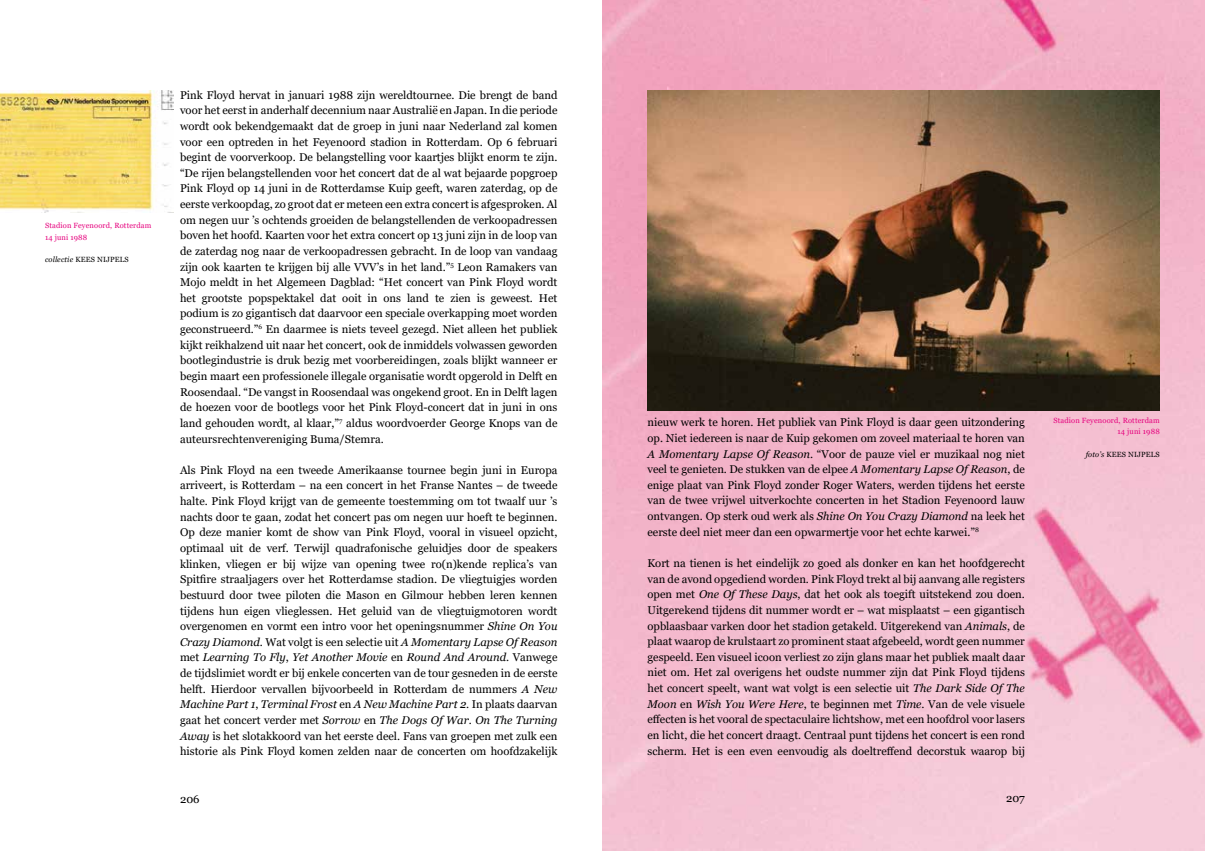
<style>
.page{position:relative;width:1205px;height:851px;background:#fff}
.page>*{position:absolute;margin:0;border:0;box-sizing:border-box;transform-origin:0 0}
.t1{font:11.25px/15.6px "Georgia";color:#000;text-align:justify}
.t2{font:7.5px/11.2px "Georgia";letter-spacing:.02em;color:#e6007d;text-align:right}
.t3{font:7.5px "Georgia";letter-spacing:.02em;color:#000}
.s1{font-style:italic}
</style>
<div class="page">
<img style="left:602px;top:0;width:603px;height:850px">
<img style="left:648px;top:90px;width:512px;height:320px">
<img style="left:0;top:90px;width:174px;height:122px">
<p class="t2" style="left:45px;top:220px;width:108px;text-align:left">Stadion Feyenoord, Rotterdam<br>14 juni 1988</p>
<p class="t3" style="left:45px;top:255px;width:85px"><span class="s1">collectie</span> KEES NIJPELS</p>
<p class="t1" style="left:180px;top:87px;width:379px">Pink Floyd hervat in januari 1988 zijn wereldtournee. Die brengt de band voor het eerst in anderhalf decennium naar Australië en Japan. In die periode wordt ook bekendgemaakt dat de groep in juni naar Nederland zal komen voor een optreden in het Feyenoord stadion in Rotterdam. Op 6 februari begint de voorverkoop. De belangstelling voor kaartjes blijkt enorm te zijn. “De rijen belangstellenden voor het concert dat de al wat bejaarde popgroep Pink Floyd op 14 juni in de Rotterdamse Kuip geeft, waren zaterdag, op de eerste verkoopdag, zo groot dat er meteen een extra concert is afgesproken. Al om negen uur ’s ochtends groeiden de belangstellenden de verkoopadressen boven het hoofd. Kaarten voor het extra concert op 13 juni zijn in de loop van de zaterdag nog naar de verkoopadressen gebracht. In de loop van vandaag zijn ook kaarten te krijgen bij alle VVV’s in het land.”<sup>5</sup> Leon Ramakers van Mojo meldt in het Algemeen Dagblad: “Het concert van Pink Floyd wordt het grootste popspektakel dat ooit in ons land te zien is geweest. Het podium is zo gigantisch dat daarvoor een speciale overkapping moet worden geconstrueerd.”<sup>6</sup> En daarmee is niets teveel gezegd. Niet alleen het publiek kijkt reikhalzend uit naar het concert, ook de inmiddels volwassen geworden bootlegindustrie is druk bezig met voorbereidingen, zoals blijkt wanneer er begin maart een professionele illegale organisatie wordt opgerold in Delft en Roosendaal. “De vangst in Roosendaal was ongekend groot. En in Delft lagen de hoezen voor de bootlegs voor het Pink Floyd-concert dat in juni in ons land gehouden wordt, al klaar,”<sup>7</sup> aldus woordvoerder George Knops van de auteursrechtenvereniging Buma/Stemra.</p>
<p class="t1" style="left:180px;top:462px;width:379px">Als Pink Floyd na een tweede Amerikaanse tournee begin juni in Europa arriveert, is Rotterdam – na een concert in het Franse Nantes – de tweede halte. Pink Floyd krijgt van de gemeente toestemming om tot twaalf uur ’s nachts door te gaan, zodat het concert pas om negen uur hoeft te beginnen.<br>Op deze manier komt de show van Pink Floyd, vooral in visueel opzicht, optimaal uit de verf. Terwijl quadrafonische geluidjes door de speakers klinken, vliegen er bij wijze van opening twee ro(n)kende replica’s van Spitfire straaljagers over het Rotterdamse stadion. De vliegtuigjes worden bestuurd door twee piloten die Mason en Gilmour hebben leren kennen tijdens hun eigen vlieglessen. Het geluid van de vliegtuigmotoren wordt overgenomen en vormt een intro voor het openingsnummer <span class="s1">Shine On You Crazy Diamond</span>. Wat volgt is een selectie uit <span class="s1">A Momentary Lapse Of Reason </span>met <span class="s1">Learning To Fly</span>, <span class="s1">Yet Another Movie</span> en <span class="s1">Round And Around</span>. Vanwege de tijdslimiet wordt er bij enkele concerten van de tour gesneden in de eerste helft. Hierdoor vervallen bijvoorbeeld in Rotterdam de nummers <span class="s1">A New Machine Part 1</span>, <span class="s1">Terminal Frost</span> en <span class="s1">A New Machine Part 2</span>. In plaats daarvan gaat het concert verder met <span class="s1">Sorrow</span> en <span class="s1">The Dogs Of War</span>. <span class="s1">On The Turning Away</span> is het slotakkoord van het eerste deel. Fans van groepen met zulk een historie als Pink Floyd komen zelden naar de concerten om hoofdzakelijk</p>
<p class="t1" style="left:180px;top:791px;width:21px">206</p>
<p class="t1" style="left:1006px;top:790px;width:20px">207</p>
<p class="t1" style="left:647px;top:415px;width:379px">nieuw werk te horen. Het publiek van Pink Floyd is daar geen uitzondering op. Niet iedereen is naar de Kuip gekomen om zoveel materiaal te horen van <span class="s1">A Momentary Lapse Of Reason</span>. “Voor de pauze viel er muzikaal nog niet veel te genieten. De stukken van de elpee <span class="s1">A Momentary Lapse Of Reason</span>, de enige plaat van Pink Floyd zonder Roger Waters, werden tijdens het eerste van de twee vrijwel uitverkochte concerten in het Stadion Feyenoord lauw ontvangen. Op sterk oud werk als <span class="s1">Shine On You Crazy Diamond</span> na leek het eerste deel niet meer dan een opwarmertje voor het echte karwei.”<sup>8</sup></p>
<p class="t1" style="left:647px;top:555px;width:379px">Kort na tienen is het eindelijk zo goed als donker en kan het hoofdgerecht van de avond opgediend worden. Pink Floyd trekt al bij aanvang alle registers open met <span class="s1">One Of These Days</span>, dat het ook als toegift uitstekend zou doen.<br>Uitgerekend tijdens dit nummer wordt er – wat misplaatst – een gigantisch opblaasbaar varken door het stadion getakeld. Uitgerekend van <span class="s1">Animals</span>, de plaat waarop de krulstaart zo prominent staat afgebeeld, wordt geen nummer gespeeld. Een visueel icoon verliest zo zijn glans maar het publiek maalt daar niet om. Het zal overigens het oudste nummer zijn dat Pink Floyd tijdens het concert speelt, want wat volgt is een selectie uit <span class="s1">The Dark Side Of The Moon</span> en <span class="s1">Wish You Were Here</span>, te beginnen met <span class="s1">Time</span>. Van de vele visuele effecten is het vooral de spectaculaire lichtshow, met een hoofdrol voor lasers en licht, die het concert draagt. Centraal punt tijdens het concert is een rond scherm. Het is een even eenvoudig als doeltreffend decorstuk waarop bij</p>
<p class="t2" style="left:1053px;top:415px;width:108px">Stadion Feyenoord, Rotterdam<br>14 juni 1988</p>
<p class="t3" style="left:1085px;top:449px;width:76px"><span class="s1">foto’s</span> KEES NIJPELS</p>
</div>
